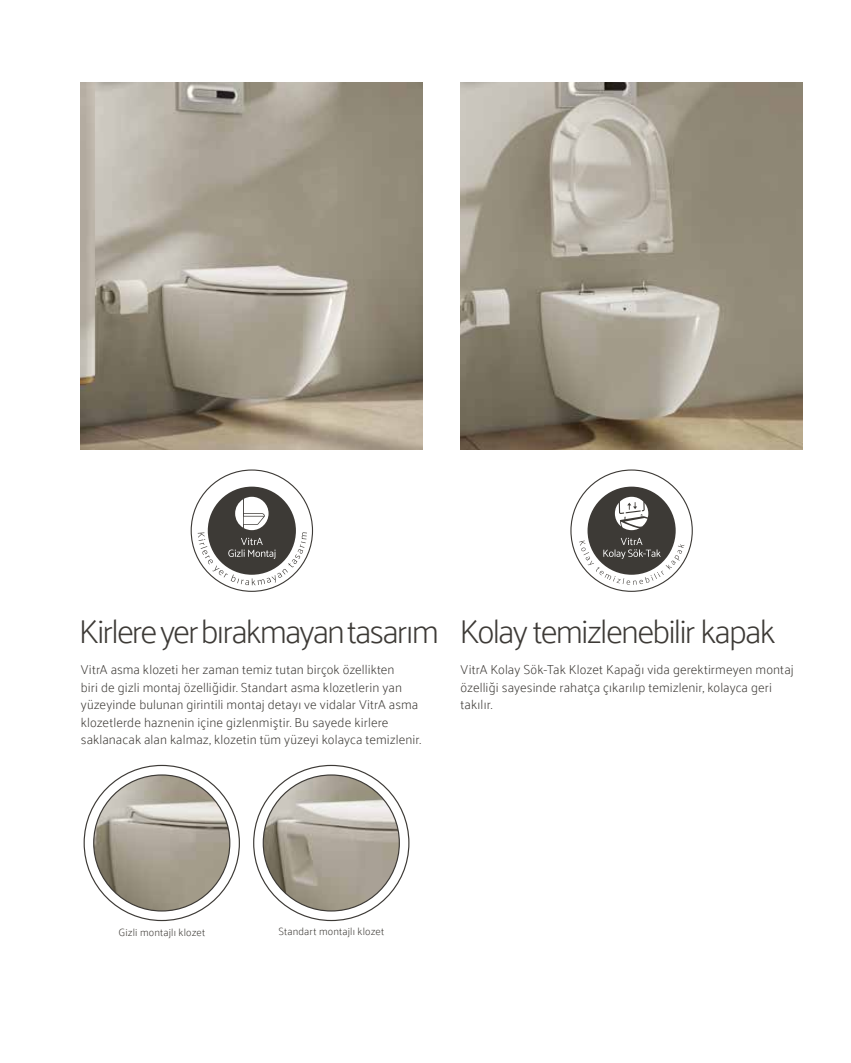
<style>
.page{position:relative;width:851px;height:1063px;background:#fff}
.page>*{position:absolute;margin:0;border:0;box-sizing:border-box;transform-origin:0 0}
.t1{font:200 33.3px "Palanquin";letter-spacing:-.055em;color:#3d3a36}
.t2{font:200 13.05px/17.5px "Palanquin";letter-spacing:.005em;color:#3d3a36}
.t3{font:200 10.5px "Palanquin";letter-spacing:.02em;color:#3d3a36}
</style>
<div class="page">
<div style="left:208px;top:487px;width:88px;height:88px;background:#3d3a36;border-radius:50%"></div>
<svg style="left:198px;top:497px;width:109px;height:88px"></svg>
<img style="left:81px;top:83px;width:342px;height:366px">
<img style="left:263px;top:775px;width:136px;height:136px;border-radius:68px">
<img style="left:94px;top:775px;width:136px;height:136px;border-radius:68px">
<img style="left:460px;top:83px;width:342px;height:366px">
<div style="left:587px;top:487px;width:88px;height:88px;background:#3d3a36;border-radius:50%"></div>
<svg style="left:579px;top:538px;width:105px;height:47px"></svg>
<svg style="left:614px;top:497px;width:34px;height:33px"></svg>
<h1 class="t1" style="left:79px;top:612px;width:361px">Kirlere yer bırakmayan tasarım</h1>
<p class="t2" style="left:81px;top:661px;width:342px">VitrA asma klozeti her zaman temiz tutan birçok özellikten<br>biri de gizli montaj özelliğidir. Standart asma klozetlerin yan yüzeyinde bulunan girintili montaj detayı ve vidalar VitrA asma klozetlerde haznenin içine gizlenmiştir. Bu sayede kirlere saklanacak alan kalmaz, klozetin tüm yüzeyi kolayca temizlenir.</p>
<h1 class="t1" style="left:459px;top:612px;width:317px">Kolay temizlenebilir kapak</h1>
<p class="t2" style="left:460px;top:661px;width:334px">VitrA Kolay Sök-Tak Klozet Kapağı vida gerektirmeyen montaj özelliği sayesinde rahatça çıkarılıp temizlenir, kolayca geri takılır.</p>
<p class="t3" style="left:118px;top:926px;width:88px">Gizli montajlı klozet</p>
<p class="t3" style="left:278px;top:925px;width:107px">Standart montajlı klozet</p>
</div>
